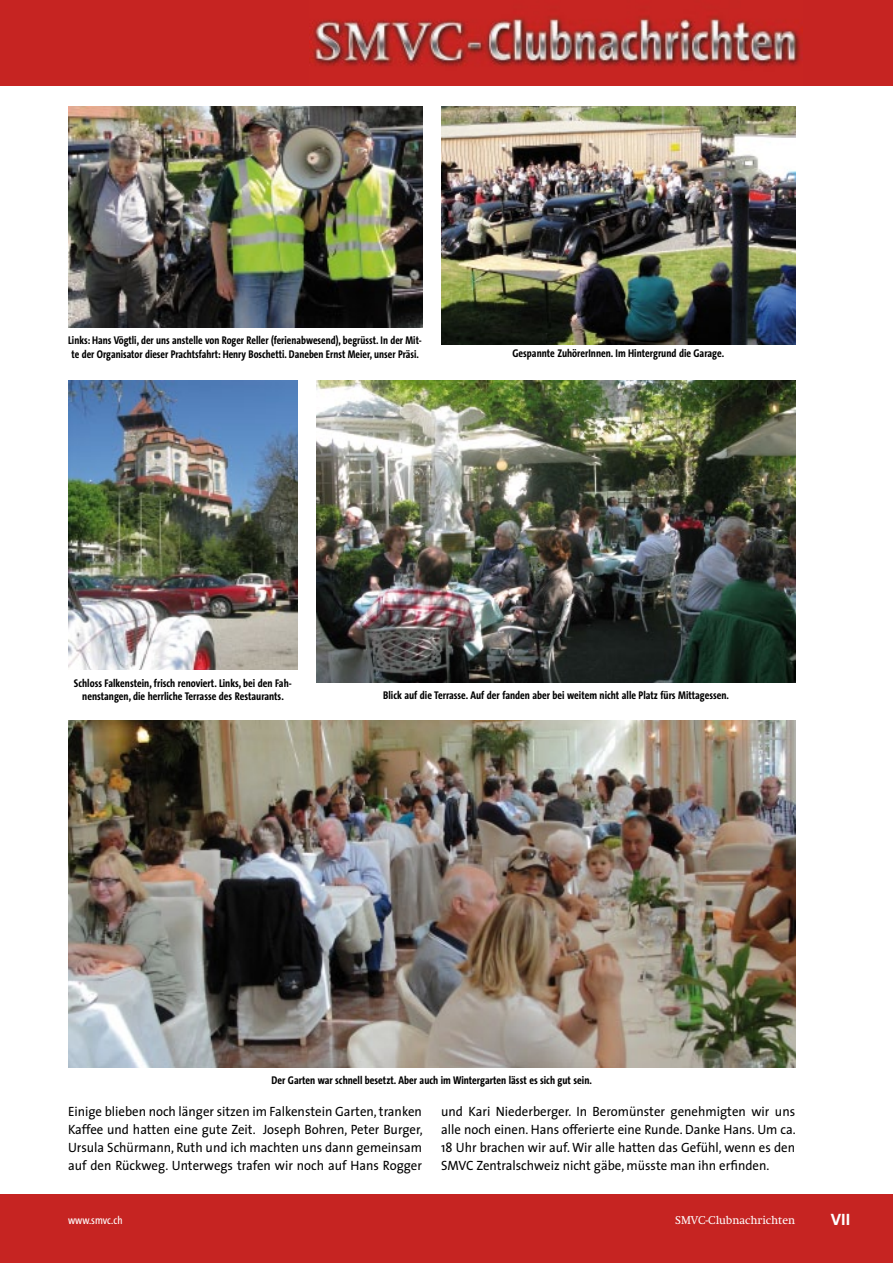
<style>
.page{position:relative;width:893px;height:1263px;background:#fff}
.page>*{position:absolute;margin:0;border:0;box-sizing:border-box;transform-origin:0 0}
.t1{font:700 16.5px "The Sans Correspondence";color:#fff}
.t2{font:13.5px/18px "The Sans";color:#000;text-align:justify;scale:.95 1}
.t3{font:700 11.25px/13.5px "The Sans Condensed";color:#000;text-align:center}
.t4{font:11.25px "Swift";color:#fff}
.t5{font:11.25px "The Sans Condensed";color:#fff}
</style>
<div class="page">
<div style="left:0;top:0;width:893px;height:85px;background:#c62422"></div>
<img style="left:310px;top:16px;width:493px;height:50px">
<div style="left:0;top:1195px;width:893px;height:68px;background:#c62422"></div>
<img style="left:68px;top:381px;width:230px;height:289px">
<img style="left:68px;top:106px;width:354px;height:221px">
<img style="left:441px;top:106px;width:354px;height:238px">
<img style="left:317px;top:381px;width:478px;height:301px">
<img style="left:68px;top:721px;width:727px;height:346px">
<p class="t3" style="left:68px;top:334px;width:355px;text-align:left">Links: Hans Vögtli, der uns anstelle von Roger Reller (ferienabwesend), begrüsst. In der Mit&shy;te der Organisator dieser Prachtsfahrt: Henry Boschetti. Daneben Ernst Meier, unser Präsi.</p>
<p class="t3" style="left:512px;top:347px;width:213px">Gespannte ZuhörerInnen. Im Hintergrund die Garage.</p>
<p class="t3" style="left:74px;top:676px;width:219px">Schloss Falkenstein, frisch renoviert. Links, bei den Fah&shy;nenstangen, die herrliche Terrasse des Restaurants.</p>
<p class="t3" style="left:383px;top:689px;width:347px">Blick auf die Terrasse. Auf der fanden aber bei weitem nicht alle Platz fürs Mittagessen.</p>
<p class="t3" style="left:272px;top:1074px;width:322px">Der Garten war schnell besetzt. Aber auch im Wintergarten lässt es sich gut sein.</p>
<p class="t2" style="left:68px;top:1102px;width:375px">Einige blieben noch länger sitzen im Falkenstein Garten, tranken Kaffee und hatten eine gute Zeit. Joseph Bohren, Peter Burger, Ursula Schürmann, Ruth und ich machten uns dann gemeinsam auf den Rückweg. Unterwegs trafen wir noch auf Hans Rogger</p>
<p class="t2" style="left:441px;top:1102px;width:375px">und Kari Niederberger. In Beromünster genehmigten wir uns alle noch einen. Hans offerierte eine Runde. Danke Hans. Um ca.<br>18 Uhr brachen wir auf. Wir alle hatten das Gefühl, wenn es den SMVC Zentralschweiz nicht gäbe, müsste man ihn erfinden.</p>
<p class="t5" style="left:68px;top:1214px;width:56px">www.smvc.ch</p>
<p class="t4" style="left:675px;top:1214px;width:122px">SMVC-Clubnachrichten</p>
<h1 class="t1" style="left:831px;top:1210px;width:21px">VII</h1>
</div>
